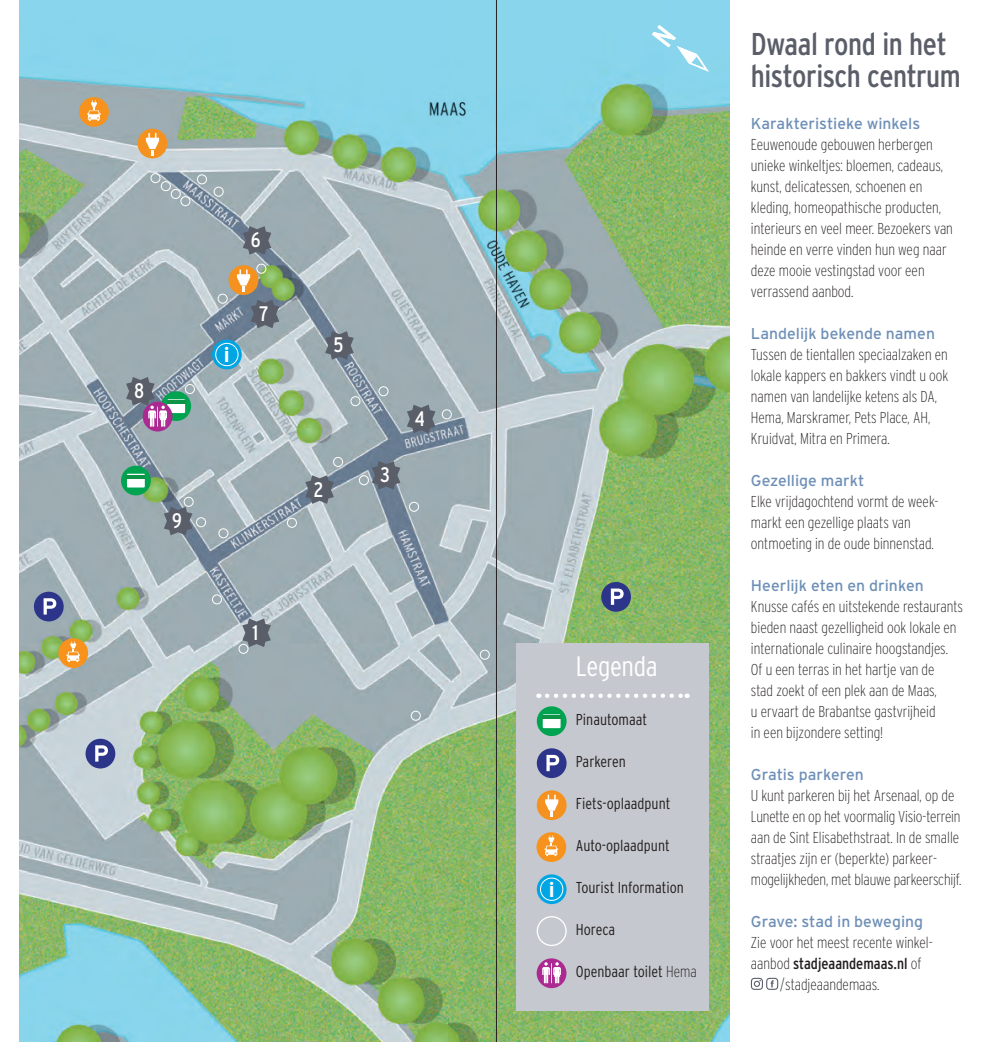
<style>
.page{position:relative;width:983px;height:1042px;background:#fff}
.page>*{position:absolute;margin:0;border:0;box-sizing:border-box;transform-origin:0 0}
._01_hoofdkop_grijs{font:condensed 31.5px/31.5px "Interstate";letter-spacing:-.015em;color:#5a5e69}
.t1{font:300 condensed 28px "Interstate";letter-spacing:-.015em;color:#fff}
.Naam_monument{font:condensed 21px "Interstate";color:#fff}
.t2{font:700 21px "Interstate";color:#fff}
._03_plat_dun{font:200 condensed 15.75px/21px "Interstate";color:#231f20}
._03_tussenkopje_groe{font:15.75px "Interstate";color:#6e8fb7}
.t3{font:300 condensed 15.75px "Interstate";color:#231f20}
._03_plat_dun-2{font:condensed 15.75px "Interstate";color:#231f20}
.s1{font-weight:200}
</style>
<div class="page">
<img style="left:20px;top:0;width:709px;height:1042px">
<svg style="left:212px;top:340px;width:30px;height:29px"></svg>
<div style="left:215px;top:343px;width:23px;height:23px;border:1px solid #fff;border-radius:50%"></div>
<div style="left:34px;top:592px;width:30px;height:29px;background:#2c358a;border-radius:50%"></div>
<svg style="left:44px;top:598px;width:12px;height:16px"></svg>
<div style="left:85px;top:739px;width:30px;height:29px;background:#2c358a;border-radius:50%"></div>
<svg style="left:95px;top:745px;width:13px;height:16px"></svg>
<div style="left:601px;top:582px;width:29px;height:30px;background:#2c358a;border-radius:50%"></div>
<svg style="left:610px;top:588px;width:13px;height:17px"></svg>
<div style="left:137px;top:129px;width:30px;height:29px;background:#f5911f;border-radius:50%"></div>
<svg style="left:146px;top:133px;width:13px;height:22px"></svg>
<div style="left:228px;top:265px;width:30px;height:30px;background:#f5911f;border-radius:50%"></div>
<svg style="left:237px;top:269px;width:13px;height:23px"></svg>
<div style="left:121px;top:466px;width:30px;height:29px;background:#00a350;border-radius:50%"></div>
<div style="left:127px;top:474px;width:18px;height:13px;background:#fff"></div>
<hr style="left:127px;top:475px;width:18px;height:3px;background:#0f9447">
<svg style="left:161px;top:391px;width:30px;height:30px"></svg>
<svg style="left:167px;top:399px;width:18px;height:14px"></svg>
<hr style="left:167px;top:401px;width:18px;height:3px;background:#0f9447">
<div style="left:516px;top:643px;width:192px;height:368px;background:#c5c8ce"></div>
<svg style="left:547px;top:693px;width:140px;height:5px"></svg>
<svg style="left:536px;top:706px;width:30px;height:30px"></svg>
<div style="left:542px;top:714px;width:18px;height:14px;background:#fff"></div>
<hr style="left:542px;top:716px;width:18px;height:3px;background:#0f9447">
<div style="left:536px;top:748px;width:30px;height:30px;background:#2c358a;border-radius:50%"></div>
<svg style="left:546px;top:755px;width:13px;height:16px"></svg>
<div style="left:536px;top:832px;width:30px;height:30px;background:#f7931d;border-radius:50%"></div>
<svg style="left:544px;top:835px;width:14px;height:21px"></svg>
<div style="left:536px;top:790px;width:30px;height:30px;background:#f5911f;border-radius:50%"></div>
<svg style="left:545px;top:794px;width:13px;height:23px"></svg>
<svg style="left:536px;top:874px;width:30px;height:30px"></svg>
<div style="left:540px;top:877px;width:23px;height:24px;border:1px solid #fff;border-radius:50%"></div>
<div style="left:59px;top:638px;width:29px;height:30px;background:#f7931d;border-radius:50%"></div>
<svg style="left:66px;top:641px;width:14px;height:21px"></svg>
<div style="left:79px;top:97px;width:30px;height:30px;background:#f7931d;border-radius:50%"></div>
<svg style="left:87px;top:100px;width:14px;height:21px"></svg>
<div style="left:536px;top:916px;width:30px;height:30px;border:1px solid #fff;border-radius:50%"></div>
<div style="left:197px;top:174px;width:10px;height:10px;border:1px solid #fff;border-radius:50%"></div>
<div style="left:214px;top:187px;width:9px;height:10px;border:1px solid #fff;border-radius:50%"></div>
<div style="left:150px;top:173px;width:10px;height:10px;border:1px solid #fff;border-radius:50%"></div>
<div style="left:161px;top:181px;width:10px;height:10px;border:1px solid #fff;border-radius:50%"></div>
<div style="left:171px;top:189px;width:10px;height:10px;border:1px solid #fff;border-radius:50%"></div>
<div style="left:180px;top:196px;width:10px;height:10px;border:1px solid #fff;border-radius:50%"></div>
<div style="left:256px;top:264px;width:10px;height:10px;border:1px solid #fff;border-radius:50%"></div>
<div style="left:218px;top:294px;width:9px;height:10px;border:1px solid #fff;border-radius:50%"></div>
<div style="left:185px;top:384px;width:10px;height:10px;border:1px solid #fff;border-radius:50%"></div>
<div style="left:184px;top:497px;width:9px;height:10px;border:1px solid #fff;border-radius:50%"></div>
<div style="left:196px;top:517px;width:10px;height:10px;border:1px solid #fff;border-radius:50%"></div>
<div style="left:218px;top:528px;width:10px;height:10px;border:1px solid #fff;border-radius:50%"></div>
<div style="left:287px;top:518px;width:10px;height:10px;border:1px solid #fff;border-radius:50%"></div>
<div style="left:333px;top:457px;width:10px;height:10px;border:1px solid #fff;border-radius:50%"></div>
<div style="left:359px;top:475px;width:10px;height:10px;border:1px solid #fff;border-radius:50%"></div>
<div style="left:350px;top:396px;width:10px;height:10px;border:1px solid #fff;border-radius:50%"></div>
<div style="left:378px;top:386px;width:10px;height:10px;border:1px solid #fff;border-radius:50%"></div>
<div style="left:441px;top:409px;width:10px;height:10px;border:1px solid #fff;border-radius:50%"></div>
<div style="left:409px;top:502px;width:10px;height:10px;border:1px solid #fff;border-radius:50%"></div>
<div style="left:410px;top:711px;width:10px;height:10px;border:1px solid #fff;border-radius:50%"></div>
<div style="left:479px;top:650px;width:10px;height:10px;border:1px solid #fff;border-radius:50%"></div>
<div style="left:212px;top:594px;width:10px;height:10px;border:1px solid #fff;border-radius:50%"></div>
<div style="left:238px;top:644px;width:10px;height:10px;border:1px solid #fff;border-radius:50%"></div>
<div style="left:143px;top:402px;width:29px;height:29px;background:#ab2990;border-radius:50%"></div>
<svg style="left:536px;top:958px;width:30px;height:30px"></svg>
<svg style="left:542px;top:962px;width:18px;height:21px"></svg>
<svg style="left:305px;top:475px;width:29px;height:29px"></svg>
<svg style="left:242px;top:618px;width:29px;height:29px"></svg>
<svg style="left:325px;top:331px;width:28px;height:29px"></svg>
<svg style="left:407px;top:405px;width:28px;height:28px"></svg>
<svg style="left:372px;top:461px;width:28px;height:28px"></svg>
<svg style="left:243px;top:226px;width:28px;height:29px"></svg>
<svg style="left:251px;top:300px;width:28px;height:28px"></svg>
<svg style="left:126px;top:377px;width:41px;height:50px;background:#8a8098"></svg>
<svg style="left:164px;top:507px;width:28px;height:28px"></svg>
<svg style="left:750px;top:978px;width:28px;height:12px"></svg>
<hr style="left:496px;top:0;width:1px;height:1042px;background:#231f20">
<svg style="left:652px;top:25px;width:56px;height:46px;background:#91d8ee"></svg>
<p class="Naam_monument" style="left:134px;top:379px;width:12px">8</p>
<p class="Naam_monument" style="left:251px;top:228px;width:11px">6</p>
<p class="t2" style="left:224px;top:342px;width:7px">i</p>
<p class="Naam_monument" style="left:259px;top:302px;width:11px">7</p>
<p class="Naam_monument" style="left:172px;top:509px;width:11px">9</p>
<p class="Naam_monument" style="left:252px;top:621px;width:7px">1</p>
<p class="Naam_monument" style="left:333px;top:333px;width:11px">5</p>
<p class="Naam_monument" style="left:313px;top:477px;width:11px">2</p>
<p class="Naam_monument" style="left:380px;top:463px;width:11px">3</p>
<p class="Naam_monument" style="left:415px;top:407px;width:11px">4</p>
<p class="t2" style="left:548px;top:876px;width:7px">i</p>
<p class="t1" style="left:575px;top:651px;width:83px">Legenda</p>
<p class="t3" style="left:575px;top:710px;width:73px">Pinautomaat</p>
<p class="t3" style="left:575px;top:752px;width:51px">Parkeren</p>
<p class="t3" style="left:575px;top:794px;width:96px">Fiets-oplaadpunt</p>
<p class="t3" style="left:575px;top:836px;width:95px">Auto-oplaadpunt</p>
<p class="t3" style="left:575px;top:878px;width:109px">Tourist Information</p>
<p class="t3" style="left:575px;top:920px;width:41px">Horeca</p>
<p class="t3" style="left:575px;top:962px;width:122px">Openbaar toilet <span class="s1">Hema</span></p>
<p class="_01_hoofdkop_grijs" style="left:750px;top:28px;width:211px">Dwaal rond in het historisch centrum</p>
<p class="_03_tussenkopje_groe" style="left:750px;top:114px;width:171px">Karakteristieke winkels</p>
<p class="_03_plat_dun" style="left:750px;top:133px;width:203px">Eeuwenoude gebouwen herbergen unieke winkeltjes: bloemen, cadeaus, kunst, delicatessen, schoenen en kleding, homeopathische producten, interieurs en veel meer. Bezoekers van heinde en verre vinden hun weg naar deze mooie vestingstad voor een verrassend aanbod.</p>
<p class="_03_tussenkopje_groe" style="left:750px;top:323px;width:185px">Landelijk bekende namen</p>
<p class="_03_plat_dun" style="left:750px;top:343px;width:199px">Tussen de tientallen speciaalzaken en lokale kappers en bakkers vindt u ook namen van landelijke ketens als DA, Hema, Marskramer, Pets Place, AH, Kruidvat, Mitra en Primera.</p>
<p class="_03_tussenkopje_groe" style="left:750px;top:470px;width:115px">Gezellige markt</p>
<p class="_03_plat_dun" style="left:750px;top:490px;width:189px">Elke vrijdagochtend vormt de week&shy;markt een gezellige plaats van ontmoeting in de oude binnenstad.</p>
<p class="_03_tussenkopje_groe" style="left:750px;top:576px;width:174px">Heerlijk eten en drinken</p>
<p class="_03_plat_dun" style="left:750px;top:595px;width:213px">Knusse cafés en uitstekende restaurants bieden naast gezelligheid ook lokale en internationale culinaire hoogstandjes.<br>Of u een terras in het hartje van de<br>stad zoekt of een plek aan de Maas,<br>u ervaart de Brabantse gastvrijheid<br>in een bijzondere setting!</p>
<p class="_03_tussenkopje_groe" style="left:750px;top:765px;width:114px">Gratis parkeren</p>
<p class="_03_plat_dun" style="left:750px;top:784px;width:212px">U kunt parkeren bij het Arsenaal, op de Lunette en op het voormalig Visio-terrein aan de Sint Elisabethstraat. In de smalle straatjes zijn er (beperkte) parkeer&shy;mogelijkheden, met blauwe parkeerschijf.</p>
<p class="_03_tussenkopje_groe" style="left:750px;top:911px;width:174px">Grave: stad in beweging</p>
<p class="_03_plat_dun" style="left:750px;top:931px;width:183px">Zie voor het meest recente winkel-</p>
<p class="_03_plat_dun-2" style="left:750px;top:954px;width:172px"><span class="s1">aanbod</span> stadjeaandemaas.nl <span class="s1">of</span></p>
<p class="_03_plat_dun" style="left:780px;top:973px;width:101px">/stadjeaandemaas.</p>
</div>
